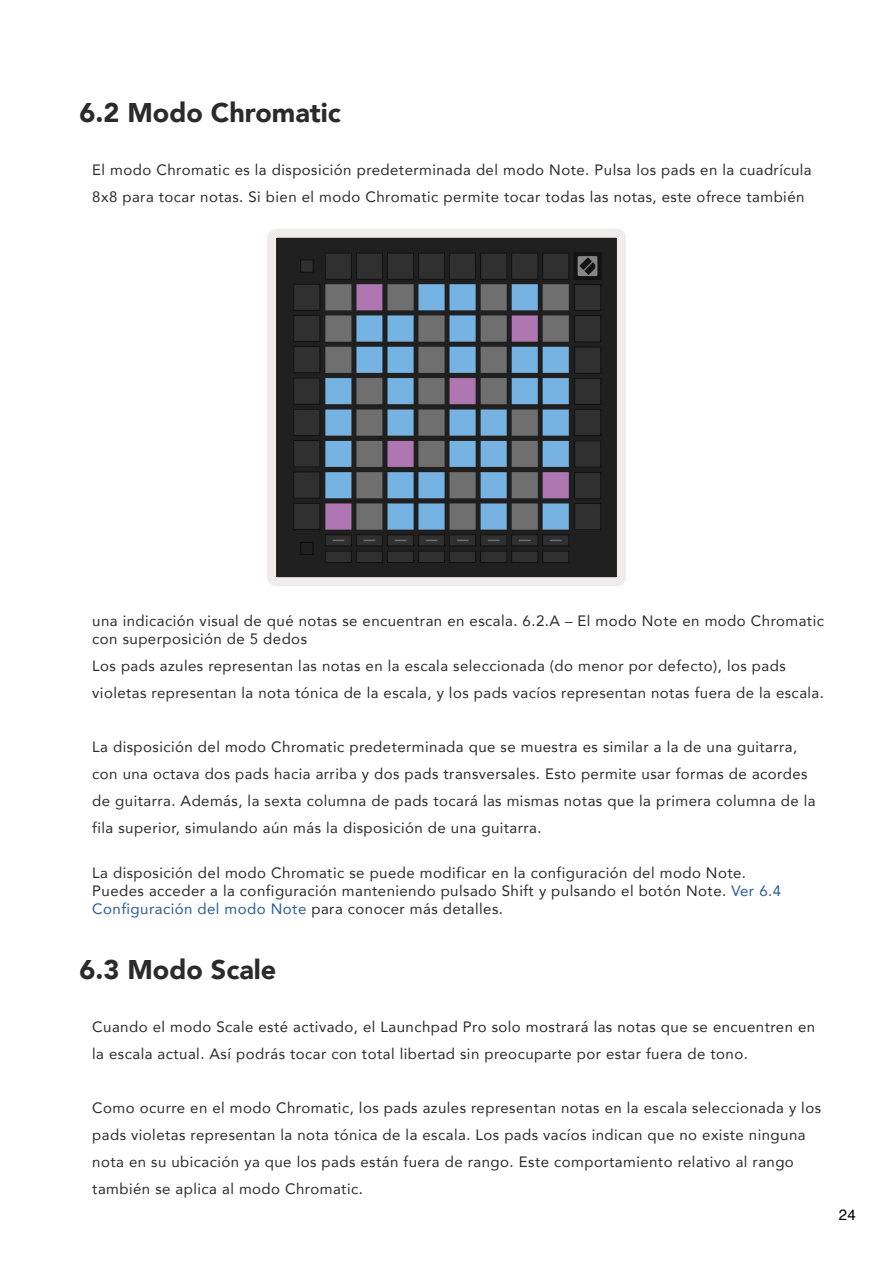
<style>
.page{position:relative;width:893px;height:1263px;background:#fff}
.page>*{position:absolute;margin:0;border:0;box-sizing:border-box;transform-origin:0 0}
.t1{font:900 27px "Avenir";color:#2b2b2b}
.t2{font:15px/27px "Avenir";letter-spacing:.03em;color:#2b2b2b}
.t3{font:15px "Helvetica";color:#000}
.s1{color:#275b9b}
</style>
<div class="page">
<img style="left:277px;top:239px;width:339px;height:337px">
<div style="left:267px;top:229px;width:359px;height:357px;border:9px solid #f0eceb;border-radius:4px"></div>
<h1 class="t1" style="left:80px;top:90px;width:263px">6.2 Modo Chromatic</h1>
<p class="t2" style="left:92px;top:156px;width:721px">El modo Chromatic es la disposición predeterminada del modo Note. Pulsa los pads en la cuadrícula<br>8x8 para tocar notas. Si bien el modo Chromatic permite tocar todas las notas, este ofrece también</p>
<p class="t2" style="left:92px;top:611px;width:733px;line-height:18px">una indicación visual de qué notas se encuentran en escala. 6.2.A – El modo Note en modo Chromatic con superposición de 5 dedos</p>
<p class="t2" style="left:92px;top:652px;width:733px">Los pads azules representan las notas en la escala seleccionada (do menor por defecto), los pads violetas representan la nota tónica de la escala, y los pads vacíos representan notas fuera de la escala.</p>
<p class="t2" style="left:92px;top:733px;width:725px">La disposición del modo Chromatic predeterminada que se muestra es similar a la de una guitarra, con una octava dos pads hacia arriba y dos pads transversales. Esto permite usar formas de acordes de guitarra. Además, la sexta columna de pads tocará las mismas notas que la primera columna de la fila superior, simulando aún más la disposición de una guitarra.</p>
<p class="t2" style="left:92px;top:863px;width:690px;line-height:18px">La disposición del modo Chromatic se puede modificar en la configuración del modo Note.<br>Puedes acceder a la configuración manteniendo pulsado Shift y pulsando el botón Note. <span class="s1">Ver 6.4<br>Configuración del modo Note</span> para conocer más detalles.</p>
<h1 class="t1" style="left:80px;top:947px;width:198px">6.3 Modo Scale</h1>
<p class="t2" style="left:92px;top:1013px;width:724px">Cuando el modo Scale esté activado, el Launchpad Pro solo mostrará las notas que se encuentren en la escala actual. Así podrás tocar con total libertad sin preocuparte por estar fuera de tono.</p>
<p class="t2" style="left:92px;top:1094px;width:730px">Como ocurre en el modo Chromatic, los pads azules representan notas en la escala seleccionada y los pads violetas representan la nota tónica de la escala. Los pads vacíos indican que no existe ninguna nota en su ubicación ya que los pads están fuera de rango. Este comportamiento relativo al rango también se aplica al modo Chromatic.</p>
<p class="t3" style="left:839px;top:1203px;width:18px">24</p>
</div>
